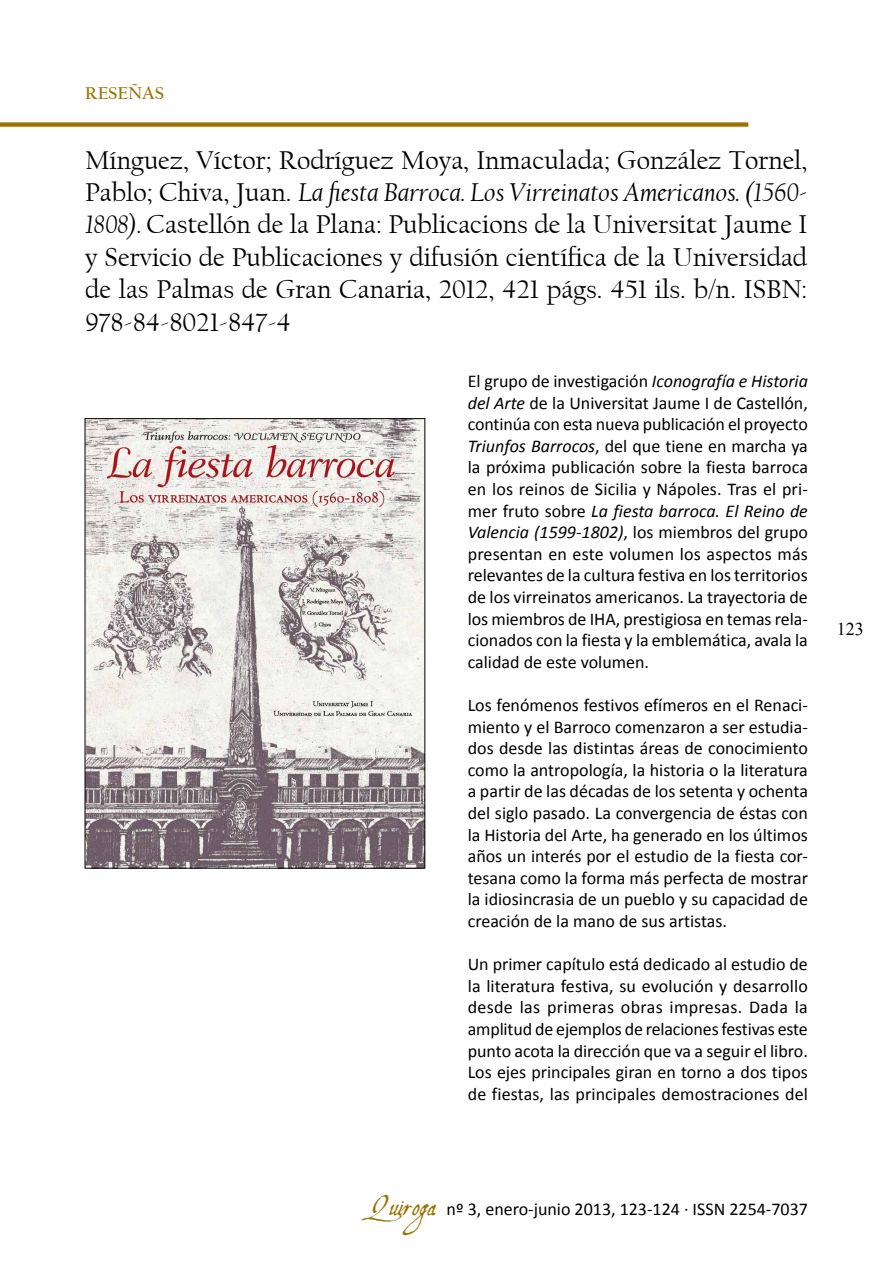
<style>
.page{position:relative;width:893px;height:1263px;background:#fff}
.page>*{position:absolute;margin:0;border:0;box-sizing:border-box;transform-origin:0 0}
.t1{font:27px/32.4px "Californian FB";color:#000;text-align:justify}
.t2{font:18px/21.6px "Calibri";color:#000;text-align:justify}
.t3{font:700 18px "Californian FB";color:#9b7305}
.t4{font:18px "Times New Roman";color:#000}
.s1{font-style:italic}
.s2{font-family:"Aquiline";font-size:27px;color:#9b7305}
</style>
<div class="page">
<img style="left:0;top:122px;width:749px;height:6px">
<img style="left:87px;top:420px;width:336px;height:446px">
<p class="t3" style="left:85px;top:83px;width:81px">RESEÑAS</p>
<p class="t1" style="left:85px;top:144px;width:724px">Mínguez, Víctor; Rodríguez Moya, Inmaculada; González Tornel, Pablo; Chiva, Juan. <span class="s1">La fiesta Barroca. Los Virreinatos Americanos. (1560- 1808).</span> Castellón de la Plana: Publicacions de la Universitat Jaume I y Servicio de Publicaciones y difusión científica de la Universidad de las Palmas de Gran Canaria, 2012, 421 págs. 451 ils. b/n. ISBN:<br>978-84-8021-847-4</p>
<p class="t2" style="left:468px;top:369px;width:342px">El grupo de investigación <span class="s1">Iconografía e Historia del Arte</span> de la Universitat Jaume I de Castellón, continúa con esta nueva publicación el proyecto <span class="s1">Triunfos Barrocos</span>, del que tiene en marcha ya la próxima publicación sobre la fiesta barroca en los reinos de Sicilia y Nápoles. Tras el pri&shy;mer fruto sobre <span class="s1">La fiesta barroca. El Reino de Valencia (1599-1802)</span>, los miembros del grupo presentan en este volumen los aspectos más relevantes de la cultura festiva en los territorios de los virreinatos americanos. La trayectoria de los miembros de IHA, prestigiosa en temas rela&shy;cionados con la fiesta y la emblemática, avala la calidad de este volumen.</p>
<p class="t2" style="left:468px;top:693px;width:342px">Los fenómenos festivos efímeros en el Renaci&shy;miento y el Barroco comenzaron a ser estudia&shy;dos desde las distintas áreas de conocimiento como la antropología, la historia o la literatura a partir de las décadas de los setenta y ochenta del siglo pasado. La convergencia de éstas con la Historia del Arte, ha generado en los últimos años un interés por el estudio de la fiesta cor&shy;tesana como la forma más perfecta de mostrar la idiosincrasia de un pueblo y su capacidad de creación de la mano de sus artistas.</p>
<p class="t2" style="left:468px;top:953px;width:342px">Un primer capítulo está dedicado al estudio de la literatura festiva, su evolución y desarrollo desde las primeras obras impresas. Dada la amplitud de ejemplos de relaciones festivas este punto acota la dirección que va a seguir el libro.<br>Los ejes principales giran en torno a dos tipos de fiestas, las principales demostraciones del</p>
<p class="t4" style="left:837px;top:616px;width:28px">123</p>
<p class="t2" style="left:370px;top:1197px;width:440px"><span class="s2">Quiroga</span> nº 3, enero-junio 2013, 123-124 · ISSN 2254-7037</p>
</div>
